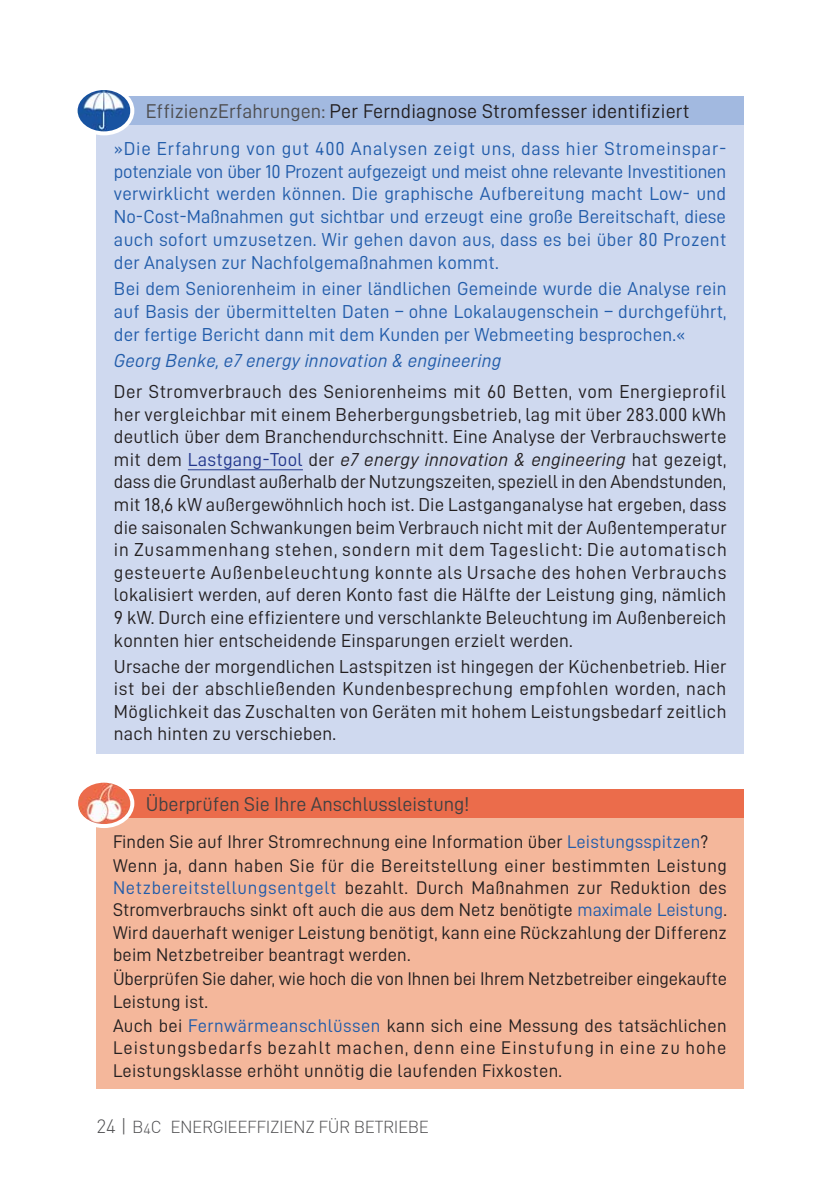
<style>
.page{position:relative;width:840px;height:1191px;background:#fff}
.page>*{position:absolute;margin:0;border:0;box-sizing:border-box;transform-origin:0 0}
.Überschrift_3{font:20px "D DIN";letter-spacing:.01em;color:#231f20}
.Überschrift_3-2{font:20px "D DIN";color:#414142}
.Text{font:18.8px/22.6px "D DIN";letter-spacing:.01em;color:#231f20;text-align:justify}
.Text-2{font:18.8px/22.8px "D DIN";letter-spacing:.01em;color:#215caa;text-align:justify}
.Text-3{font:18.8px "D DIN Italic";letter-spacing:.01em;color:#215caa}
.Text-4{font:18.4px/22.2px "D DIN";letter-spacing:.01em;color:#231f20;text-align:justify}
.t1{font:300 17px "DIN";letter-spacing:-.025em;color:#4d4d4f}
.s1{color:#4d4d4f}
.s2{color:#21368c}
.s3{font-family:"D DIN Italic"}
.s4{color:#215caa}
.s5{font-size:19px}
.s6{font-size:14.4px}
</style>
<div class="page">
<div style="left:96px;top:817px;width:646px;height:272px;background:#f4b79b"></div>
<div style="left:96px;top:789px;width:647px;height:28px;background:#eb6c4b"></div>
<img style="left:79px;top:783px;width:52px;height:41px">
<div style="left:74px;top:778px;width:60px;height:50px;border:4px solid #fff;border-radius:50%"></div>
<div style="left:96px;top:119px;width:647px;height:634px;background:#cfd9ef"></div>
<div style="left:96px;top:96px;width:647px;height:29px;background:#a2b9e0"></div>
<img style="left:79px;top:91px;width:51px;height:42px">
<div style="left:74px;top:86px;width:60px;height:49px;border:4px solid #fff;border-radius:50%"></div>
<hr style="left:188px;top:469px;width:115px;height:1px;background:#21368c">
<p class="Überschrift_3" style="left:146px;top:100px;width:545px"><span class="s1">EffizienzErfahrungen:</span> Per Ferndiagnose Stromfesser identifiziert</p>
<p class="Text-2" style="left:114px;top:137px;width:613px">»Die Erfahrung von gut 400 Analysen zeigt uns, dass hier Stromeinspar&shy;potenziale von über 10 Prozent aufgezeigt und meist ohne relevante Investitionen verwirklicht werden können. Die graphische Aufbereitung macht Low- und No-Cost-Maßnahmen gut sichtbar und erzeugt eine große Bereitschaft, diese auch sofort umzusetzen. Wir gehen davon aus, dass es bei über 80 Prozent der Analysen zur Nachfolgemaßnahmen kommt.</p>
<p class="Text-2" style="left:114px;top:277px;width:613px">Bei dem Seniorenheim in einer ländlichen Gemeinde wurde die Analyse rein auf Basis der übermittelten Daten – ohne Lokalaugenschein – durchgeführt, der fertige Bericht dann mit dem Kunden per Webmeeting besprochen.«</p>
<p class="Text-3" style="left:114px;top:350px;width:389px">Georg Benke, e7 energy innovation &amp; engineering</p>
<p class="Text" style="left:114px;top:380px;width:614px">Der Stromverbrauch des Seniorenheims mit 60 Betten, vom Energieprofil her vergleichbar mit einem Beherbergungsbetrieb, lag mit über 283.000 kWh deutlich über dem Branchendurchschnitt. Eine Analyse der Verbrauchswerte mit dem <span class="s2">Lastgang-Tool</span> der <span class="s3">e7 energy innovation &amp; engineering</span> hat gezeigt, dass die Grundlast außerhalb der Nutzungszeiten, speziell in den Abendstunden, mit 18,6 kW außergewöhnlich hoch ist. Die Lastganganalyse hat ergeben, dass die saisonalen Schwankungen beim Verbrauch nicht mit der Außentemperatur in Zusammenhang stehen, sondern mit dem Tageslicht: Die automatisch gesteuerte Außenbeleuchtung konnte als Ursache des hohen Verbrauchs lokalisiert werden, auf deren Konto fast die Hälfte der Leistung ging, nämlich 9 kW. Durch eine effizientere und verschlankte Beleuchtung im Außenbereich konnten hier entscheidende Einsparungen erzielt werden.</p>
<p class="Text" style="left:114px;top:654px;width:613px">Ursache der morgendlichen Lastspitzen ist hingegen der Küchenbetrieb. Hier ist bei der abschließenden Kundenbesprechung empfohlen worden, nach Möglichkeit das Zuschalten von Geräten mit hohem Leistungsbedarf zeitlich nach hinten zu verschieben.</p>
<p class="Überschrift_3-2" style="left:146px;top:793px;width:325px">Überprüfen Sie Ihre Anschlussleistung!</p>
<p class="Text-4" style="left:113px;top:830px;width:596px">Finden Sie auf Ihrer Stromrechnung eine Information über <span class="s4">Leistungsspitzen</span>?</p>
<p class="Text-4" style="left:113px;top:854px;width:615px">Wenn ja, dann haben Sie für die Bereitstellung einer bestimmten Leistung <span class="s4">Netzbereitstellungsentgelt</span> bezahlt. Durch Maßnahmen zur Reduktion des Stromverbrauchs sinkt oft auch die aus dem Netz benötigte <span class="s4">maximale Leistung</span>.<br>Wird dauerhaft weniger Leistung benötigt, kann eine Rückzahlung der Differenz beim Netzbetreiber beantragt werden.</p>
<p class="Text-4" style="left:113px;top:967px;width:615px">Überprüfen Sie daher, wie hoch die von Ihnen bei Ihrem Netzbetreiber eingekaufte<br>Leistung ist.</p>
<p class="Text-4" style="left:113px;top:1014px;width:614px">Auch bei <span class="s4">Fernwärmeanschlüssen</span> kann sich eine Messung des tatsächlichen Leistungsbedarfs bezahlt machen, denn eine Einstufung in eine zu hohe Leistungsklasse erhöht unnötig die laufenden Fixkosten.</p>
<p class="t1" style="left:96px;top:1116px;width:334px"><span class="s5">24 |</span> B<span class="s6">4</span>C ENERGIEEFFIZIENZ FÜR BETRIEBE</p>
</div>
